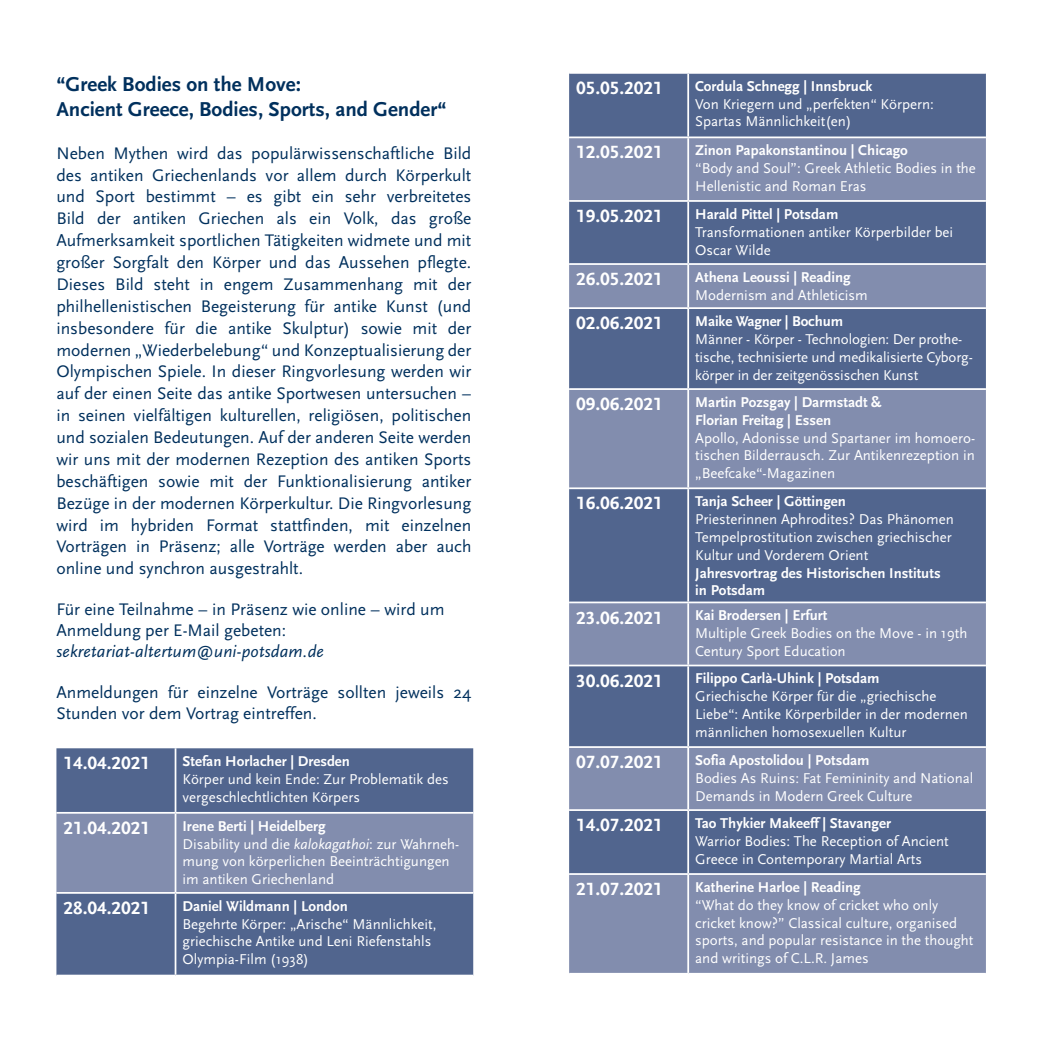
<style>
.page{position:relative;width:1042px;height:1042px;background:#fff}
.page>*{position:absolute;margin:0;border:0;box-sizing:border-box;transform-origin:0 0}
.t1{font:700 21px "Scala Sans";color:#00305d}
.t2{font:700 18.55px "Scala Sans Figures";color:#fff;scale:1.04 1}
.t3{font:17.5px/21.9px "Scala Sans";color:#00305d}
.t4{font:14.88px/17.8px "Scala Sans";color:#fff}
.t5{font:700 14.88px/17.8px "Scala Sans";color:#fff}
.s1{font-style:italic}
.s2{font-weight:700}
</style>
<div class="page">
<div style="left:56px;top:748px;width:417px;height:226px;background:#51658e"></div>
<div style="left:56px;top:813px;width:417px;height:79px;background:#828dae"></div>
<hr style="left:175px;top:748px;width:1px;height:64px;background:#fff">
<hr style="left:56px;top:812px;width:119px;height:1px;background:#fff">
<hr style="left:175px;top:812px;width:298px;height:1px;background:#fff">
<hr style="left:175px;top:813px;width:1px;height:79px;background:#fff">
<hr style="left:56px;top:892px;width:119px;height:2px;background:#fff">
<hr style="left:175px;top:892px;width:298px;height:2px;background:#fff">
<hr style="left:175px;top:894px;width:1px;height:80px;background:#fff">
<div style="left:569px;top:74px;width:417px;height:62px;background:#51658e"></div>
<svg style="left:569px;top:138px;width:417px;height:835px;background:#6a799e"></svg>
<hr style="left:687px;top:74px;width:2px;height:62px;background:#fff">
<hr style="left:687px;top:138px;width:2px;height:62px;background:#fff">
<hr style="left:569px;top:200px;width:119px;height:2px;background:#fff">
<hr style="left:688px;top:200px;width:298px;height:2px;background:#fff">
<hr style="left:687px;top:202px;width:2px;height:61px;background:#fff">
<hr style="left:569px;top:263px;width:119px;height:2px;background:#fff">
<hr style="left:688px;top:263px;width:298px;height:2px;background:#fff">
<hr style="left:687px;top:265px;width:2px;height:42px;background:#fff">
<hr style="left:569px;top:307px;width:119px;height:2px;background:#fff">
<hr style="left:688px;top:307px;width:298px;height:2px;background:#fff">
<hr style="left:687px;top:309px;width:2px;height:79px;background:#fff">
<hr style="left:569px;top:388px;width:119px;height:2px;background:#fff">
<hr style="left:688px;top:388px;width:298px;height:2px;background:#fff">
<hr style="left:687px;top:390px;width:2px;height:97px;background:#fff">
<hr style="left:569px;top:487px;width:119px;height:2px;background:#fff">
<hr style="left:688px;top:487px;width:298px;height:2px;background:#fff">
<hr style="left:687px;top:489px;width:2px;height:112px;background:#fff">
<hr style="left:569px;top:601px;width:119px;height:2px;background:#fff">
<hr style="left:688px;top:601px;width:298px;height:2px;background:#fff">
<hr style="left:687px;top:603px;width:2px;height:61px;background:#fff">
<hr style="left:569px;top:664px;width:119px;height:2px;background:#fff">
<hr style="left:688px;top:664px;width:298px;height:2px;background:#fff">
<hr style="left:687px;top:666px;width:2px;height:80px;background:#fff">
<hr style="left:569px;top:746px;width:119px;height:2px;background:#fff">
<hr style="left:688px;top:746px;width:298px;height:2px;background:#fff">
<hr style="left:687px;top:748px;width:2px;height:61px;background:#fff">
<hr style="left:569px;top:809px;width:119px;height:2px;background:#fff">
<hr style="left:688px;top:809px;width:298px;height:2px;background:#fff">
<hr style="left:687px;top:811px;width:2px;height:62px;background:#fff">
<hr style="left:569px;top:873px;width:119px;height:2px;background:#fff">
<hr style="left:688px;top:873px;width:298px;height:2px;background:#fff">
<hr style="left:687px;top:875px;width:2px;height:98px;background:#fff">
<p class="t1" style="left:56px;top:72px;width:246px">“Greek Bodies on the Move:</p>
<p class="t1" style="left:56px;top:98px;width:392px">Ancient Greece, Bodies, Sports, and Gender“</p>
<p class="t3" style="left:56px;top:142px;width:416px;text-align:justify">Neben Mythen wird das populärwissenschaftliche Bild des antiken Griechenlands vor allem durch Körperkult und Sport bestimmt – es gibt ein sehr verbreitetes Bild der antiken Griechen als ein Volk, das große Aufmerksamkeit sportlichen Tätigkeiten widmete und mit großer Sorgfalt den Körper und das Aussehen pflegte.<br>Dieses Bild steht in engem Zusammenhang mit der philhellenistischen Begeisterung für antike Kunst (und insbesondere für die antike Skulptur) sowie mit der modernen „Wiederbelebung“ und Konzeptualisierung der Olympischen Spiele. In dieser Ringvorlesung werden wir auf der einen Seite das antike Sportwesen untersuchen – in seinen vielfältigen kulturellen, religiösen, politischen und sozialen Bedeutungen. Auf der anderen Seite werden wir uns mit der modernen Rezeption des antiken Sports beschäftigen sowie mit der Funktionalisierung antiker Bezüge in der modernen Körperkultur. Die Ringvorlesung wird im hybriden Format stattfinden, mit einzelnen Vorträgen in Präsenz; alle Vorträge werden aber auch online und synchron ausgestrahlt.</p>
<p class="t3" style="left:56px;top:599px;width:389px;line-height:21px">Für eine Teilnahme – in Präsenz wie online – wird um<br>Anmeldung per E-Mail gebeten: <span class="s1">sekretariat-altertum@uni-potsdam.de</span></p>
<p class="t3" style="left:56px;top:682px;width:416px;line-height:21px">Anmeldungen für einzelne Vorträge sollten jeweils 24<br>Stunden vor dem Vortrag eintreffen.</p>
<p class="t2" style="left:63px;top:756px;width:85px">14.04.2021</p>
<p class="t4" style="left:182px;top:752px;width:268px"><span class="s2">Stefan Horlacher | Dresden<br></span>Körper und kein Ende: Zur Problematik des vergeschlechtlichten Körpers</p>
<p class="t2" style="left:63px;top:820px;width:85px">21.04.2021</p>
<p class="t5" style="left:182px;top:817px;width:145px">Irene Berti | Heidelberg</p>
<p class="t4" style="left:182px;top:835px;width:278px">Disability und die <span class="s1">kalokagathoi</span>: zur Wahrneh&shy;mung von körperlichen Beeinträchtigungen im antiken Griechenland</p>
<p class="t2" style="left:63px;top:900px;width:85px">28.04.2021</p>
<p class="t5" style="left:182px;top:897px;width:167px">Daniel Wildmann | London</p>
<p class="t4" style="left:182px;top:915px;width:255px">Begehrte Körper: „Arische“ Männlichkeit, griechische Antike und Leni Riefenstahls<br>Olympia-Film (1938)</p>
<p class="t2" style="left:576px;top:80px;width:85px">05.05.2021</p>
<p class="t5" style="left:695px;top:77px;width:179px">Cordula Schnegg | Innsbruck</p>
<p class="t4" style="left:695px;top:95px;width:240px">Von Kriegern und „perfekten“ Körpern:<br>Spartas Männlichkeit(en)</p>
<p class="t2" style="left:576px;top:145px;width:85px">12.05.2021</p>
<p class="t5" style="left:695px;top:142px;width:214px">Zinon Papakonstantinou | Chicago</p>
<p class="t4" style="left:695px;top:160px;width:282px">“Body and Soul”: Greek Athletic Bodies in the<br>Hellenistic and Roman Eras</p>
<p class="t2" style="left:576px;top:208px;width:85px">19.05.2021</p>
<p class="t5" style="left:695px;top:205px;width:145px">Harald Pittel | Potsdam</p>
<p class="t4" style="left:695px;top:223px;width:260px">Transformationen antiker Körperbilder bei<br>Oscar Wilde</p>
<p class="t2" style="left:576px;top:271px;width:85px">26.05.2021</p>
<p class="t5" style="left:695px;top:268px;width:157px">Athena Leoussi | Reading</p>
<p class="t4" style="left:695px;top:286px;width:174px">Modernism and Athleticism</p>
<p class="t2" style="left:576px;top:316px;width:85px">02.06.2021</p>
<p class="t5" style="left:695px;top:313px;width:149px">Maike Wagner | Bochum</p>
<p class="t4" style="left:695px;top:330px;width:279px">Männer - Körper - Technologien: Der prothe&shy;tische, technisierte und medikalisierte Cyborg&shy;körper in der zeitgenössischen Kunst</p>
<p class="t2" style="left:576px;top:396px;width:85px">09.06.2021</p>
<p class="t5" style="left:695px;top:393px;width:188px">Martin Pozsgay | Darmstadt &amp;<br>Florian Freitag | Essen</p>
<p class="t4" style="left:695px;top:429px;width:281px;text-align:justify">Apollo, Adonisse und Spartaner im homoero&shy;tischen Bilderrausch. Zur Antikenrezeption in „Beefcake“-Magazinen</p>
<p class="t2" style="left:576px;top:496px;width:85px">16.06.2021</p>
<p class="t5" style="left:695px;top:493px;width:152px">Tanja Scheer | Göttingen</p>
<p class="t4" style="left:695px;top:510px;width:260px">Priesterinnen Aphrodites? Das Phänomen<br>Tempelprostitution zwischen griechischer<br>Kultur und Vorderem Orient</p>
<p class="t5" style="left:695px;top:564px;width:247px">Jahresvortrag des Historischen Instituts</p>
<p class="t5" style="left:695px;top:582px;width:72px">in Potsdam</p>
<p class="t2" style="left:576px;top:610px;width:85px">23.06.2021</p>
<p class="t5" style="left:695px;top:607px;width:134px">Kai Brodersen | Erfurt</p>
<p class="t4" style="left:695px;top:624px;width:274px">Multiple Greek Bodies on the Move - in 19th<br>Century Sport Education</p>
<p class="t2" style="left:576px;top:673px;width:85px">30.06.2021</p>
<p class="t5" style="left:695px;top:670px;width:186px">Filippo Carlà-Uhink | Potsdam</p>
<p class="t4" style="left:695px;top:688px;width:274px">Griechische Körper für die „griechische<br>Liebe“: Antike Körperbilder in der modernen männlichen homosexuellen Kultur</p>
<p class="t2" style="left:576px;top:754px;width:85px">07.07.2021</p>
<p class="t5" style="left:695px;top:751px;width:176px">Sofia Apostolidou | Potsdam</p>
<p class="t4" style="left:695px;top:769px;width:280px">Bodies As Ruins: Fat Femininity and National<br>Demands in Modern Greek Culture</p>
<p class="t2" style="left:576px;top:817px;width:85px">14.07.2021</p>
<p class="t5" style="left:695px;top:814px;width:197px">Tao Thykier Makeeff | Stavanger</p>
<p class="t4" style="left:695px;top:832px;width:255px">Warrior Bodies: The Reception of Ancient<br>Greece in Contemporary Martial Arts</p>
<p class="t2" style="left:576px;top:881px;width:85px">21.07.2021</p>
<p class="t5" style="left:695px;top:878px;width:167px">Katherine Harloe | Reading</p>
<p class="t4" style="left:695px;top:896px;width:280px">“What do they know of cricket who only cricket know?” Classical culture, organised sports, and popular resistance in the thought and writings of C.L.R. James</p>
</div>
